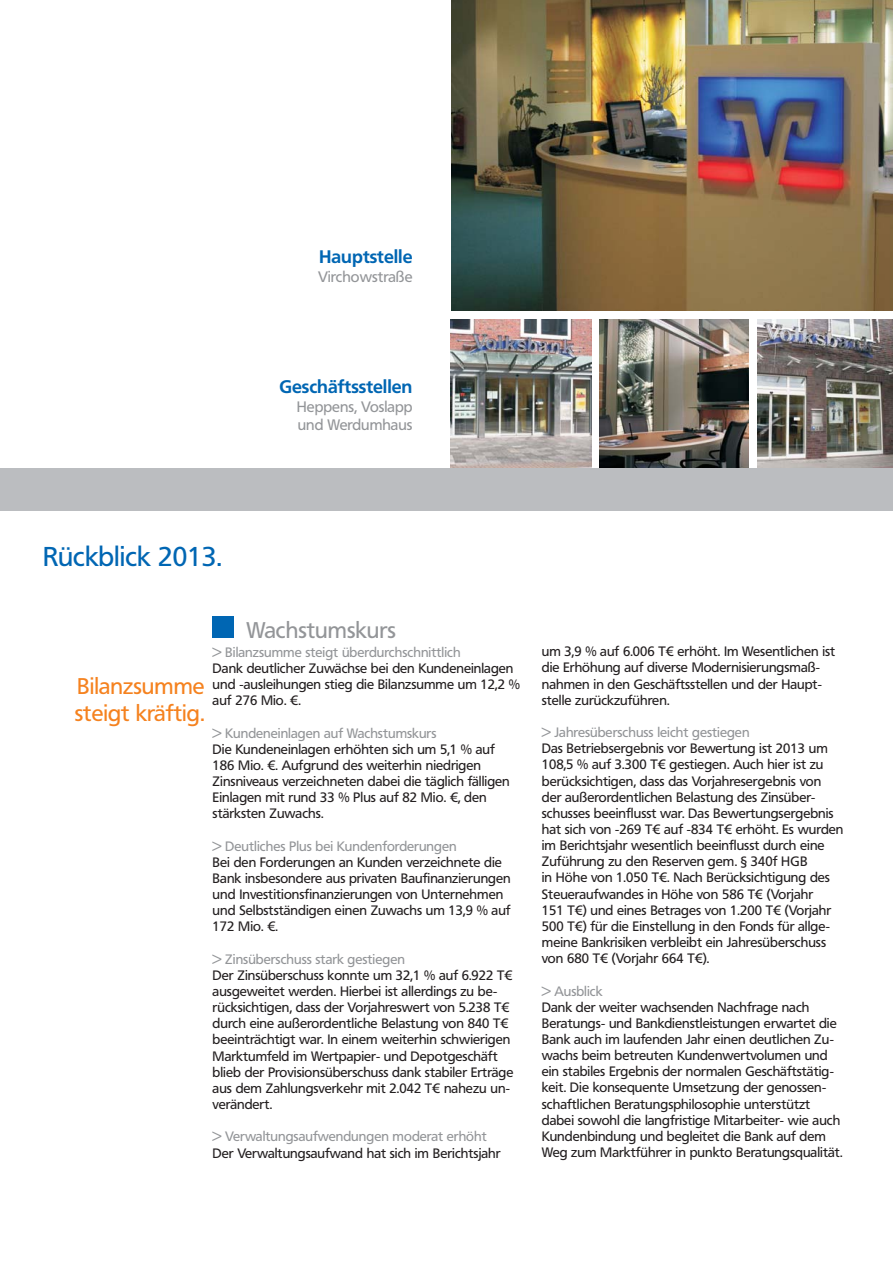
<style>
.page{position:relative;width:893px;height:1263px;background:#fff}
.page>*{position:absolute;margin:0;border:0;box-sizing:border-box;transform-origin:0 0}
.t1{font:27px "Frutiger VR";color:#0066b3}
.t2{font:22.5px/26.8px "Frutiger VR";color:#f5821f}
.t3{font:22.5px "Frutiger VR";color:#939598}
.t4{font:700 18px "Frutiger VR";color:#0066b3}
.t5{font:15px/18px "Frutiger VR";color:#939598}
.t6{font:13.5px/16.2px "Frutiger VR";color:#231f20}
.t7{font:13.5px "Frutiger VR";color:#939598}
</style>
<div class="page">
<img style="left:599px;top:319px;width:149px;height:149px">
<img style="left:452px;top:0;width:440px;height:311px">
<img style="left:757px;top:319px;width:135px;height:149px">
<div style="left:0;top:468px;width:892px;height:42px;background:#bbbdc0"></div>
<img style="left:451px;top:319px;width:140px;height:149px">
<div style="left:213px;top:617px;width:21px;height:21px;background:#0066b3"></div>
<h3 class="t4" style="left:319px;top:249px;width:95px">Hauptstelle</h3>
<p class="t5" style="left:318px;top:269px;width:96px">Virchowstraße</p>
<h3 class="t4" style="left:279px;top:379px;width:135px">Geschäftsstellen</h3>
<p class="t5" style="left:297px;top:399px;width:117px">Heppens, Voslapp und Werdumhaus</p>
<h1 class="t1" style="left:43px;top:545px;width:180px">Rückblick 2013.</h1>
<h2 class="t2" style="left:75px;top:675px;width:131px">Bilanzsumme steigt kräftig.</h2>
<h2 class="t3" style="left:246px;top:621px;width:151px">Wachstumskurs</h2>
<p class="t7" style="left:213px;top:647px;width:249px">&gt; Bilanzsumme steigt überdurchschnittlich</p>
<p class="t6" style="left:213px;top:661px;width:309px">Dank deutlicher Zuwächse bei den Kundeneinlagen und -ausleihungen stieg die Bilanzsumme um 12,2 % auf 276 Mio. €.</p>
<p class="t6" style="left:213px;top:742px;width:299px">Die Kundeneinlagen erhöhten sich um 5,1 % auf 186 Mio. €. Aufgrund des weiterhin niedrigen Zinsniveaus verzeichneten dabei die täglich fälligen Einlagen mit rund 33 % Plus auf 82 Mio. €, den stärksten Zuwachs.</p>
<p class="t6" style="left:213px;top:855px;width:299px">Bei den Forderungen an Kunden verzeichnete die Bank insbesondere aus privaten Baufinanzierungen und Investitionsfinanzierungen von Unternehmen und Selbstständigen einen Zuwachs um 13,9 % auf 172 Mio. €.</p>
<p class="t6" style="left:213px;top:968px;width:302px">Der Zinsüberschuss konnte um 32,1 % auf 6.922 T€ ausgeweitet werden. Hierbei ist allerdings zu be&shy;rücksichtigen, dass der Vorjahreswert von 5.238 T€ durch eine außerordentliche Belastung von 840 T€ beeinträchtigt war. In einem weiterhin schwierigen Marktumfeld im Wertpapier- und Depotgeschäft blieb der Provisionsüberschuss dank stabiler Erträge aus dem Zahlungsverkehr mit 2.042 T€ nahezu un&shy;verändert.</p>
<p class="t6" style="left:213px;top:1146px;width:289px">Der Verwaltungsaufwand hat sich im Berichtsjahr</p>
<p class="t7" style="left:213px;top:727px;width:225px">&gt; Kundeneinlagen auf Wachstumskurs</p>
<p class="t7" style="left:213px;top:840px;width:245px">&gt; Deutliches Plus bei Kundenforderungen</p>
<p class="t7" style="left:213px;top:953px;width:194px">&gt; Zinsüberschuss stark gestiegen</p>
<p class="t7" style="left:213px;top:1131px;width:276px">&gt; Verwaltungsaufwendungen moderat erhöht</p>
<p class="t6" style="left:542px;top:645px;width:295px">um 3,9 % auf 6.006 T€ erhöht. Im Wesentlichen ist die Erhöhung auf diverse Modernisierungsmaß&shy;nahmen in den Geschäftsstellen und der Haupt&shy;stelle zurückzuführen.</p>
<p class="t6" style="left:542px;top:742px;width:303px">Das Betriebsergebnis vor Bewertung ist 2013 um 108,5 % auf 3.300 T€ gestiegen. Auch hier ist zu berücksichtigen, dass das Vorjahresergebnis von der außerordentlichen Belastung des Zinsüber&shy;schusses beeinflusst war. Das Bewertungsergebnis hat sich von -269 T€ auf -834 T€ erhöht. Es wurden im Berichtsjahr wesentlich beeinflusst durch eine Zuführung zu den Reserven gem. § 340f HGB<br>in Höhe von 1.050 T€. Nach Berücksichtigung des Steueraufwandes in Höhe von 586 T€ (Vorjahr<br>151 T€) und eines Betrages von 1.200 T€ (Vorjahr 500 T€) für die Einstellung in den Fonds für allge&shy;meine Bankrisiken verbleibt ein Jahresüberschuss von 680 T€ (Vorjahr 664 T€).</p>
<p class="t7" style="left:542px;top:727px;width:209px">&gt; Jahresüberschuss leicht gestiegen</p>
<p class="t7" style="left:542px;top:985px;width:62px">&gt; Ausblick</p>
<p class="t6" style="left:542px;top:1000px;width:302px">Dank der weiter wachsenden Nachfrage nach Beratungs- und Bankdienstleistungen erwartet die Bank auch im laufenden Jahr einen deutlichen Zu&shy;wachs beim betreuten Kundenwertvolumen und ein stabiles Ergebnis der normalen Geschäftstätig&shy;keit. Die konsequente Umsetzung der genossen&shy;schaftlichen Beratungsphilosophie unterstützt dabei sowohl die langfristige Mitarbeiter- wie auch Kundenbindung und begleitet die Bank auf dem Weg zum Marktführer in punkto Beratungsqualität.</p>
</div>
